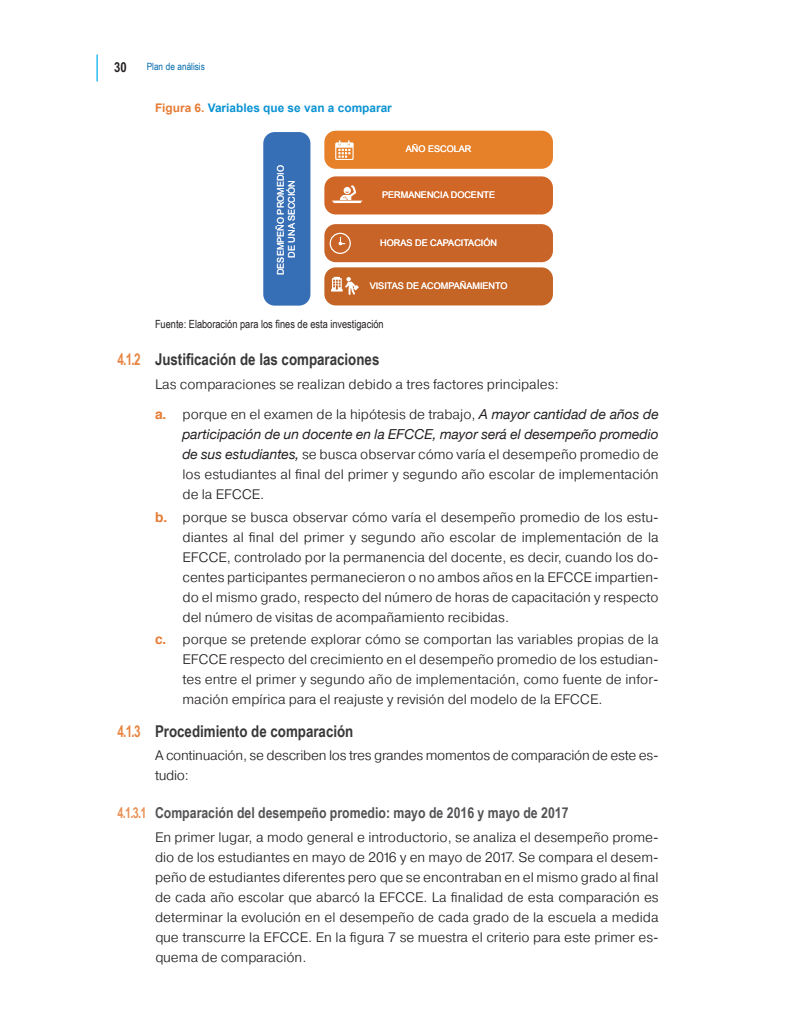
<style>
.page{position:relative;width:810px;height:1035px;background:#fff}
.page>*{position:absolute;margin:0;border:0;box-sizing:border-box;transform-origin:0 0}
.t1{font:700 16.25px "Arial Narrow";color:#383839}
.t2{font:700 15px "Arial Narrow";color:#535355}
.Regular{font:300 13.75px/20px "Pragmatica";color:#231f20;text-align:justify}
.Regular-2{font:300 13.75px/20px "Pragmatica";letter-spacing:-.02em;color:#231f20}
.t3{font:700 13.75px "Arial Narrow";color:#231f20}
.t4{font:700 11.88px "Arial";color:#0a93d3}
.Fuente{font:11.25px "Arial Narrow";color:#231f20}
.t5{font:10px "Arial Narrow";color:#0069ae}
.t6{font:9.12px/10.9px "Arial";color:#fff;text-align:center}
.s1{color:#e67c35}
.s2{color:#e88542}
.s3{font-family:"Helvetica";font-weight:700;color:#e67c35}
.s4{font-family:"Helvetica Neue";font-weight:400;font-style:italic}
.s5{color:#ea9054}
</style>
<div class="page">
<svg style="left:97px;top:55px;width:1px;height:26px"></svg>
<div style="left:324px;top:131px;width:229px;height:38px;background:#e6812a;border-radius:11px"></div>
<div style="left:324px;top:176px;width:229px;height:38px;background:#d16727;border-radius:11px"></div>
<div style="left:324px;top:224px;width:229px;height:38px;background:#c86427;border-radius:11px"></div>
<div style="left:324px;top:267px;width:229px;height:38px;background:#c46526;border-radius:11px"></div>
<div style="left:263px;top:132px;width:47px;height:174px;background:#376fb7;border-radius:11px"></div>
<svg style="left:335px;top:140px;width:19px;height:20px"></svg>
<svg style="left:331px;top:277px;width:28px;height:18px"></svg>
<div style="left:330px;top:233px;width:21px;height:21px;border:1px solid #fff;border-radius:50%"></div>
<svg style="left:339px;top:237px;width:6px;height:8px"></svg>
<svg style="left:332px;top:185px;width:30px;height:18px"></svg>
<p class="t3" style="left:114px;top:57px;width:14px">30</p>
<p class="t5" style="left:147px;top:60px;width:60px">Plan de análisis</p>
<p class="t4" style="left:155px;top:100px;width:238px"><span class="s1">Figura 6.</span> Variables que se van a comparar</p>
<p class="t6" style="left:275px;top:275px;width:112px;rotate:-90deg">DESEMPEÑO PROMEDIO<br>DE UNA SECCIÓN</p>
<p class="t6" style="left:406px;top:144px;width:67px">AÑO ESCOLAR</p>
<p class="t6" style="left:382px;top:189px;width:115px">PERMANENCIA DOCENTE</p>
<p class="t6" style="left:380px;top:237px;width:118px">HORAS DE CAPACITACIÓN</p>
<p class="t6" style="left:370px;top:280px;width:139px">VISITAS DE ACOMPAÑAMIENTO</p>
<p class="Fuente" style="left:155px;top:316px;width:230px">Fuente: Elaboración para los fines de esta investigación</p>
<p class="t1" style="left:118px;top:347px;width:263px"><span class="s2">4.1.2</span> Justificación de las comparaciones</p>
<p class="Regular" style="left:155px;top:374px;width:405px">Las comparaciones se realizan debido a tres factores principales:</p>
<p class="Regular" style="left:182px;top:404px;width:478px;text-indent:-28px"><span class="s3">a.</span> porque en el examen de la hipótesis de trabajo, <span class="s4">A mayor cantidad de años de participación de un docente en la EFCCE, mayor será el desempeño promedio de sus estudiantes,</span> se busca observar cómo varía el desempeño promedio de los estudiantes al final del primer y segundo año escolar de implementación de la EFCCE.</p>
<p class="Regular" style="left:182px;top:507px;width:478px;text-indent:-28px"><span class="s3">b.</span> porque se busca observar cómo varía el desempeño promedio de los estu&shy;diantes al final del primer y segundo año escolar de implementación de la EFCCE, controlado por la permanencia del docente, es decir, cuando los do&shy;centes participantes permanecieron o no ambos años en la EFCCE impartien&shy;do el mismo grado, respecto del número de horas de capacitación y respecto del número de visitas de acompañamiento recibidas.</p>
<p class="Regular" style="left:182px;top:629px;width:478px;text-indent:-28px"><span class="s3">c.</span> porque se pretende explorar cómo se comportan las variables propias de la EFCCE respecto del crecimiento en el desempeño promedio de los estudian&shy;tes entre el primer y segundo año de implementación, como fuente de infor&shy;mación empírica para el reajuste y revisión del modelo de la EFCCE.</p>
<p class="t1" style="left:118px;top:719px;width:237px"><span class="s2">4.1.3</span> Procedimiento de comparación</p>
<p class="Regular-2" style="left:155px;top:745px;width:505px">A continuación, se describen los tres grandes momentos de comparación de este es&shy;tudio:</p>
<p class="t2" style="left:118px;top:801px;width:453px"><span class="s5">4.1.3.1</span> Comparación del desempeño promedio: mayo de 2016 y mayo de 2017</p>
<p class="Regular" style="left:155px;top:827px;width:505px">En primer lugar, a modo general e introductorio, se analiza el desempeño prome&shy;dio de los estudiantes en mayo de 2016 y en mayo de 2017. Se compara el desem&shy;peño de estudiantes diferentes pero que se encontraban en el mismo grado al final de cada año escolar que abarcó la EFCCE. La finalidad de esta comparación es determinar la evolución en el desempeño de cada grado de la escuela a medida que transcurre la EFCCE. En la figura 7 se muestra el criterio para este primer es&shy;quema de comparación.</p>
</div>
